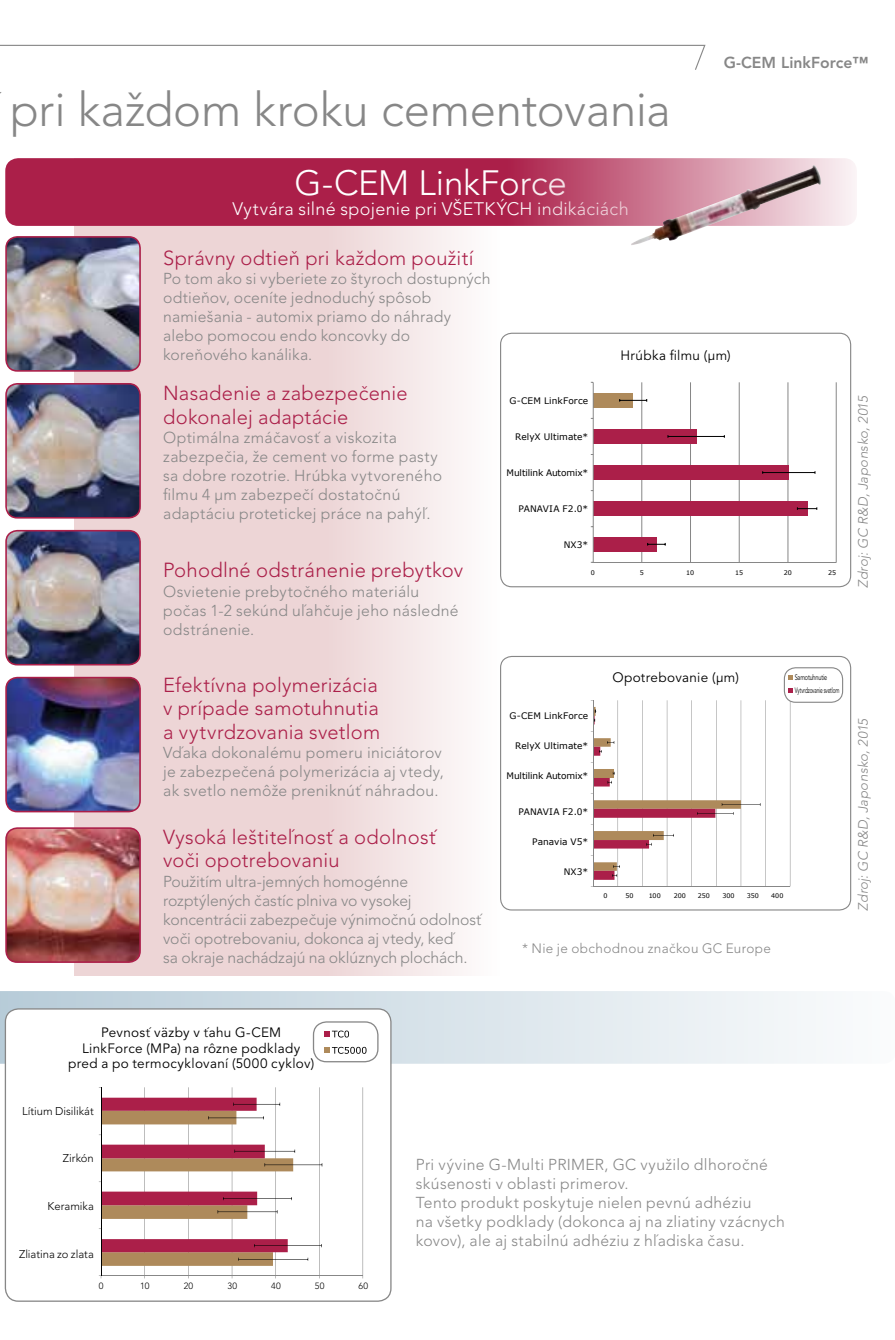
<style>
.page{position:relative;width:895px;height:1340px;background:#fff}
.page>*{position:absolute;margin:0;border:0;box-sizing:border-box;transform-origin:0 0}
.t1{font:300 47.25px "Avenir";letter-spacing:-.005em;color:#878787}
.t2{font:300 34.88px "Avenir";letter-spacing:-.005em;color:#fff}
.t3{font:300 20.25px "Avenir";letter-spacing:.01em;color:#ab1f49}
.t4{font:300 20.03px/23.8px "Avenir";letter-spacing:.01em;color:#ab1f49}
.t5{font:300 18px "Avenir";letter-spacing:.015em;color:#fff}
.t6{font:300 15.75px/19.1px "Avenir";letter-spacing:.015em;color:#878787}
.t7{font:300 15.75px/19.1px "Avenir";letter-spacing:-.005em;color:#878787}
.t8{font:800 15.75px "Avenir";color:#878787}
.t9{font:13.5px/15.8px "Avenir";letter-spacing:.025em;color:#000;text-align:center}
.t10{font:italic 300 13.5px "Avenir";letter-spacing:.025em;color:#878787}
.t11{font:300 13.5px "Avenir";letter-spacing:.03em;color:#878787}
.t12{font:300 11.25px "Avenir";color:#000}
.t13{font:9px "Verdana";letter-spacing:.005em;color:#000}
.t14{font:9px "Verdana";letter-spacing:-.015em;color:#000}
.t15{font:300 9px "Avenir";letter-spacing:.035em;color:#000}
.t16{font:7.88px/12.8px "Avenir";letter-spacing:-.025em;color:#000;scale:.7 1}
.t17{font:6.3px "Verdana";letter-spacing:.005em;color:#000}
.s1{font-weight:300}
</style>
<div class="page">
<svg style="left:0;top:44px;width:706px;height:26px"></svg>
<div style="left:74px;top:158px;width:425px;height:817px;background:linear-gradient(to right,#e7c6c9,#f9f1f1)"></div>
<svg style="left:5px;top:158px;width:852px;height:68px;background:#b3355a"></svg>
<img style="left:6px;top:237px;width:134px;height:134px">
<div style="left:5px;top:236px;width:136px;height:136px;border:2px solid #ab1f49;border-radius:11px"></div>
<img style="left:6px;top:384px;width:134px;height:134px">
<div style="left:5px;top:383px;width:136px;height:135px;border:2px solid #ab1f49;border-radius:11px"></div>
<img style="left:6px;top:530px;width:134px;height:134px">
<div style="left:5px;top:530px;width:136px;height:135px;border:2px solid #ab1f49;border-radius:11px"></div>
<img style="left:6px;top:828px;width:134px;height:134px">
<div style="left:5px;top:827px;width:136px;height:135px;border:2px solid #ab1f49;border-radius:11px"></div>
<img style="left:6px;top:677px;width:134px;height:134px">
<div style="left:5px;top:676px;width:136px;height:136px;border:2px solid #ab1f49;border-radius:11px"></div>
<img style="left:631px;top:165px;width:190px;height:80px">
<div style="left:500px;top:656px;width:351px;height:254px;border:1px solid #878787;border-radius:11px"></div>
<hr style="left:790px;top:700px;width:1px;height:186px;background:#878787">
<hr style="left:765px;top:700px;width:1px;height:186px;background:#878787">
<hr style="left:740px;top:700px;width:1px;height:186px;background:#878787">
<hr style="left:716px;top:700px;width:1px;height:186px;background:#878787">
<hr style="left:691px;top:700px;width:1px;height:186px;background:#878787">
<hr style="left:667px;top:700px;width:1px;height:186px;background:#878787">
<hr style="left:642px;top:700px;width:1px;height:186px;background:#878787">
<hr style="left:617px;top:700px;width:1px;height:186px;background:#878787">
<hr style="left:593px;top:886px;width:197px;height:1px;background:#878787">
<hr style="left:593px;top:700px;width:1px;height:186px;background:#878787">
<svg style="left:591px;top:707px;width:170px;height:172px"></svg>
<div style="left:500px;top:333px;width:351px;height:254px;border:1px solid #878787;border-radius:11px"></div>
<hr style="left:836px;top:382px;width:1px;height:180px;background:#878787">
<hr style="left:787px;top:382px;width:1px;height:180px;background:#878787">
<hr style="left:739px;top:382px;width:1px;height:180px;background:#878787">
<hr style="left:690px;top:382px;width:1px;height:180px;background:#878787">
<hr style="left:641px;top:382px;width:1px;height:180px;background:#878787">
<div style="left:593px;top:393px;width:40px;height:14px;background:#ae8a5b"></div>
<div style="left:593px;top:537px;width:63px;height:14px;background:#ab1f49"></div>
<div style="left:593px;top:501px;width:214px;height:15px;background:#ab1f49"></div>
<div style="left:593px;top:465px;width:196px;height:15px;background:#ab1f49"></div>
<div style="left:593px;top:429px;width:103px;height:14px;background:#ab1f49"></div>
<svg style="left:619px;top:399px;width:28px;height:3px"></svg>
<svg style="left:667px;top:435px;width:58px;height:3px"></svg>
<svg style="left:762px;top:471px;width:53px;height:3px"></svg>
<svg style="left:797px;top:507px;width:20px;height:3px"></svg>
<svg style="left:647px;top:543px;width:19px;height:2px"></svg>
<hr style="left:593px;top:562px;width:243px;height:1px;background:#878787">
<hr style="left:593px;top:382px;width:1px;height:180px;background:#878787">
<svg style="left:0;top:991px;width:816px;height:72px"></svg>
<div style="left:5px;top:1008px;width:386px;height:293px;background:#fff;border-radius:13px"></div>
<div style="left:5px;top:1008px;width:386px;height:293px;border:1px solid #878787;border-radius:13px"></div>
<hr style="left:362px;top:1087px;width:1px;height:188px;background:#878787">
<hr style="left:319px;top:1087px;width:1px;height:188px;background:#878787">
<hr style="left:275px;top:1087px;width:1px;height:188px;background:#878787">
<hr style="left:232px;top:1087px;width:1px;height:188px;background:#878787">
<hr style="left:188px;top:1087px;width:1px;height:188px;background:#878787">
<hr style="left:144px;top:1087px;width:1px;height:188px;background:#878787">
<hr style="left:101px;top:1275px;width:262px;height:1px;background:#878787">
<hr style="left:101px;top:1087px;width:1px;height:188px;background:#000">
<svg style="left:99px;top:1097px;width:224px;height:168px"></svg>
<div style="left:313px;top:1021px;width:65px;height:41px;border:1px solid #878787;border-radius:13px"></div>
<svg style="left:325px;top:1030px;width:24px;height:7px"></svg>
<svg style="left:325px;top:1046px;width:41px;height:7px"></svg>
<div style="left:784px;top:667px;width:58px;height:35px;background:#fff;border-radius:11px"></div>
<div style="left:784px;top:667px;width:59px;height:36px;border:1px solid #878787;border-radius:11px"></div>
<svg style="left:788px;top:675px;width:5px;height:5px"></svg>
<svg style="left:788px;top:688px;width:5px;height:5px"></svg>
<p class="t8" style="left:724px;top:53px;width:146px">G-CEM LinkForce™</p>
<h1 class="t1" style="left:10px;top:82px;width:662px">pri každom kroku cementovania</h1>
<h2 class="t2" style="left:294px;top:163px;width:274px">G-CEM LinkForce</h2>
<p class="t5" style="left:233px;top:199px;width:398px">Vytvára silné spojenie pri VŠETKÝCH indikáciách</p>
<p class="t4" style="left:163px;top:246px;width:312px">Správny odtieñ pri každom použití</p>
<p class="t6" style="left:163px;top:269px;width:329px">Po tom ako si vyberiete zo štyroch dostupných odtieñov, oceníte jednoduchý spôsob namiešania - automix priamo do náhrady alebo pomocou endo koncovky do koreñového kanálika.</p>
<p class="t4" style="left:163px;top:381px;width:246px">Nasadenie a zabezpeËenie dokonalej adaptácie</p>
<p class="t6" style="left:163px;top:428px;width:280px">Optimálna zmáËavos† a viskozita zabezpeËia, že cement vo forme pasty sa dobre rozotrie. Hrúbka vytvoreného filmu 4 μm zabezpeËí dostatoËnú adaptáciu protetickej práce na pahý£.</p>
<p class="t3" style="left:163px;top:558px;width:302px">Pohodlné odstránenie prebytkov</p>
<p class="t6" style="left:163px;top:581px;width:297px">Osvietenie prebytoËného materiálu poËas 1-2 sekúnd u£ahËuje jeho následné odstránenie.</p>
<p class="t9" style="left:620px;top:347px;width:112px">Hrúbka filmu (μm)</p>
<p class="t13" style="left:509px;top:394px;width:80px">G-CEM LinkForce</p>
<p class="t13" style="left:515px;top:430px;width:75px">RelyX Ultimate*</p>
<p class="t14" style="left:506px;top:466px;width:83px">Multilink Automix*</p>
<p class="t13" style="left:518px;top:502px;width:71px">PANAVIA F2.0*</p>
<p class="t13" style="left:564px;top:539px;width:26px">NX3*</p>
<p class="t17" style="left:591px;top:568px;width:6px">0</p>
<p class="t17" style="left:640px;top:568px;width:6px">5</p>
<p class="t17" style="left:686px;top:568px;width:9px">10</p>
<p class="t17" style="left:735px;top:568px;width:9px">15</p>
<p class="t17" style="left:784px;top:568px;width:10px">20</p>
<p class="t17" style="left:828px;top:568px;width:10px">25</p>
<p class="t4" style="left:163px;top:672px;width:218px;text-align:justify">Efektívna polymerizácia v prípade samotuhnutia a vytvrdzovania svetlom</p>
<p class="t6" style="left:163px;top:743px;width:282px">V¢aka dokonalému pomeru iniciátorov je zabezpeËená polymerizácia aj vtedy, ak svetlo nemôže preniknú† náhradou.</p>
<p class="t4" style="left:163px;top:824px;width:274px">Vysoká leštite£nos† a odolnos† voËi opotrebovaniu</p>
<p class="t7" style="left:163px;top:871px;width:320px">Použitím ultra-jemných homogénne rozptýlených Ëastíc plniva vo vysokej koncentrácii zabezpeËuje výnimoËnú odolnos† voËi opotrebovaniu, dokonca aj vtedy, ke¢<br>sa okraje nachádzajú na oklúznych plochách.</p>
<p class="t13" style="left:509px;top:709px;width:80px">G-CEM LinkForce</p>
<p class="t13" style="left:515px;top:739px;width:75px">RelyX Ultimate*</p>
<p class="t14" style="left:506px;top:769px;width:83px">Multilink Automix*</p>
<p class="t13" style="left:518px;top:805px;width:71px">PANAVIA F2.0*</p>
<p class="t13" style="left:532px;top:835px;width:58px">Panavia V5*</p>
<p class="t13" style="left:564px;top:865px;width:26px">NX3*</p>
<p class="t9" style="left:612px;top:669px;width:128px">Opotrebovanie (μm)</p>
<p class="t16" style="left:794px;top:671px;width:65px">Samotuhnutie<br>Vytvrdzovanie svetlom</p>
<p class="t17" style="left:603px;top:891px;width:6px">0</p>
<p class="t17" style="left:625px;top:891px;width:10px">50</p>
<p class="t17" style="left:649px;top:891px;width:14px">100</p>
<p class="t17" style="left:674px;top:891px;width:14px">200</p>
<p class="t17" style="left:698px;top:891px;width:14px">250</p>
<p class="t17" style="left:722px;top:891px;width:14px">300</p>
<p class="t17" style="left:747px;top:891px;width:14px">350</p>
<p class="t17" style="left:771px;top:891px;width:14px">400</p>
<p class="t11" style="left:522px;top:940px;width:250px">* Nie je obchodnou znaËkou GC Europe</p>
<p class="t10" style="left:855px;top:587px;width:194px;rotate:-90deg">Zdroj: GC R&amp;D, Japonsko, 2015</p>
<p class="t10" style="left:855px;top:910px;width:194px;rotate:-90deg">Zdroj: GC R&amp;D, Japonsko, 2015</p>
<p class="t9" style="left:68px;top:1024px;width:248px">Pevnos<span class="s1">†</span> väzby v <span class="s1">†</span>ahu G-CEM<br>LinkForce (MPa) na rôzne podklady pred a po termocyklovaní (5000 cyklov)</p>
<p class="t12" style="left:22px;top:1104px;width:73px">Lítium Disilikát</p>
<p class="t12" style="left:63px;top:1151px;width:32px">Zirkón</p>
<p class="t12" style="left:48px;top:1199px;width:48px">Keramika</p>
<p class="t12" style="left:19px;top:1246px;width:76px">Zliatina zo zlata</p>
<p class="t15" style="left:99px;top:1280px;width:6px">0</p>
<p class="t15" style="left:140px;top:1280px;width:11px">10</p>
<p class="t15" style="left:184px;top:1280px;width:11px">20</p>
<p class="t15" style="left:227px;top:1280px;width:11px">30</p>
<p class="t15" style="left:271px;top:1280px;width:11px">40</p>
<p class="t15" style="left:315px;top:1280px;width:11px">50</p>
<p class="t15" style="left:358px;top:1280px;width:11px">60</p>
<p class="t6" style="left:416px;top:1154px;width:371px">Pri vývine G-Multi PRIMER, GC využilo dlhoroËné skúsenosti v oblasti primerov.<br>Tento produkt poskytuje nielen pevnú adhéziu<br>na všetky podklady (dokonca aj na zliatiny vzácnych kovov), ale aj stabilnú adhéziu z h£adiska Ëasu.</p>
</div>
